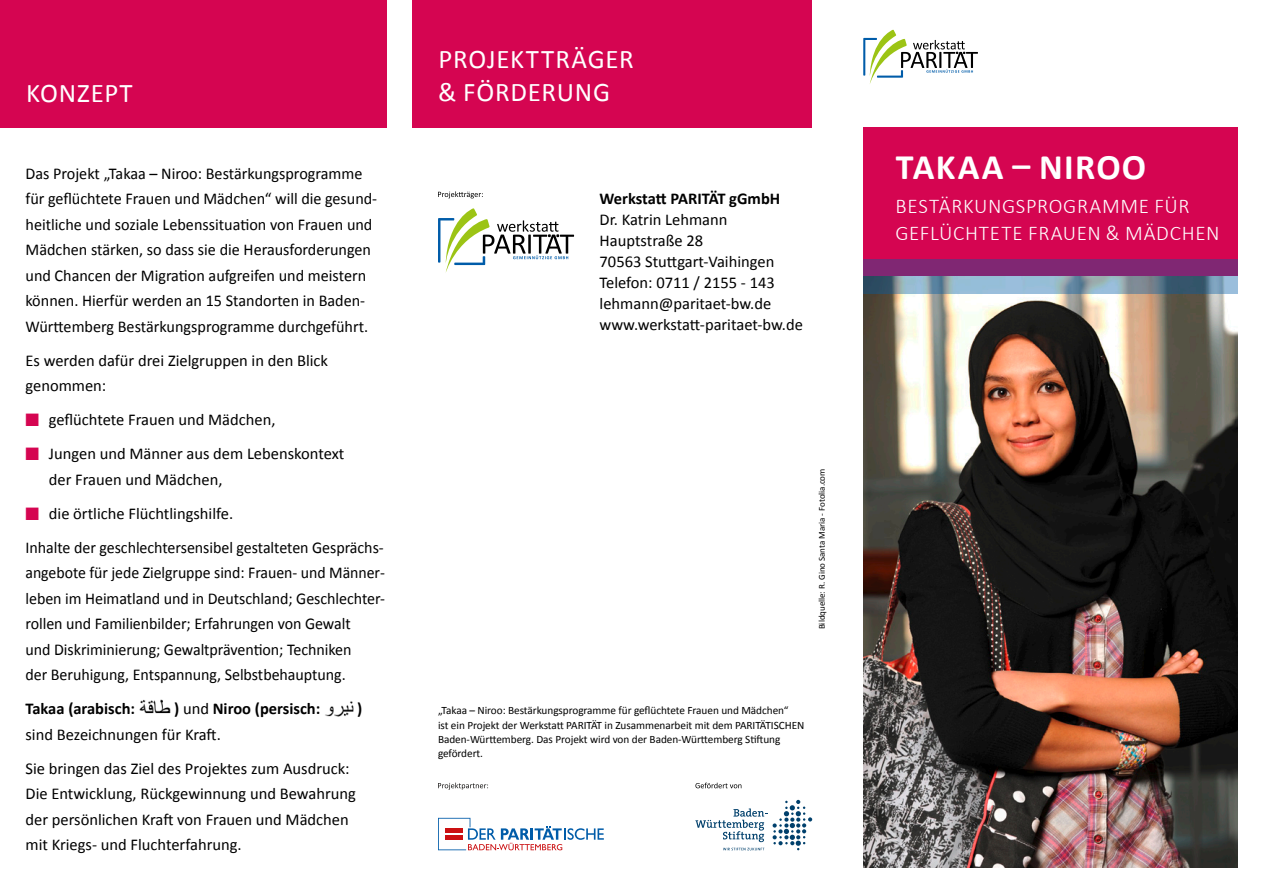
<style>
.page{position:relative;width:1263px;height:893px;background:#fff}
.page>*{position:absolute;margin:0;border:0;box-sizing:border-box;transform-origin:0 0}
.t1{font:700 36px "Calibri";letter-spacing:.035em;color:#fff}
.t2{font:27px "Calibri";letter-spacing:.03em;color:#fff}
.t3{font:300 21px/27px "Calibri";letter-spacing:.025em;color:#fff}
.t4{font:16.5px/25.5px "Calibri";color:#000}
.t5{font:16.5px/25.5px "Calibri";color:#000;scale:.96 1}
.t6{font:700 16.5px "Calibri";color:#000}
.t7{font:11.25px/14.2px "Calibri";letter-spacing:-.005em;color:#000}
.t8{font:9px "Calibri";letter-spacing:-.005em;color:#000}
.s1{color:#d50551}
.s2{font-weight:400}
</style>
<div class="page">
<div style="left:412px;top:0;width:400px;height:128px;background:#d50551"></div>
<div style="left:0;top:0;width:387px;height:128px;background:#d50551"></div>
<div style="left:863px;top:128px;width:374px;height:148px;background:#d50551"></div>
<img style="left:863px;top:293px;width:374px;height:574px">
<svg style="left:863px;top:259px;width:374px;height:34px;background:#7c5f90"></svg>
<svg style="left:438px;top:818px;width:166px;height:32px"></svg>
<svg style="left:438px;top:783px;width:50px;height:7px"></svg>
<svg style="left:695px;top:800px;width:117px;height:50px"></svg>
<svg style="left:695px;top:783px;width:46px;height:5px"></svg>
<svg style="left:863px;top:30px;width:115px;height:54px"></svg>
<svg style="left:438px;top:208px;width:136px;height:65px"></svg>
<svg style="left:438px;top:191px;width:45px;height:7px"></svg>
<img style="left:139px;top:699px;width:32px;height:15px">
<img style="left:325px;top:701px;width:29px;height:16px">
<h2 class="t2" style="left:438px;top:42px;width:197px">PROJEKTTRÄGER</h2>
<h2 class="t2" style="left:26px;top:76px;width:108px">KONZEPT</h2>
<h2 class="t2" style="left:438px;top:75px;width:174px">&amp; FÖRDERUNG</h2>
<p class="t4" style="left:26px;top:160px;width:353px">Das Projekt „Takaa – Niroo: Bestärkungsprogramme für geflüchtete Frauen und Mädchen“ will die gesund&shy;heitliche und soziale Lebenssituation von Frauen und Mädchen stärken, so dass sie die Herausforderungen und Chancen der Migration aufgreifen und meistern können. Hierfür werden an 15 Standorten in Baden-Württemberg Bestärkungsprogramme durchgeführt.</p>
<p class="t4" style="left:26px;top:347px;width:304px">Es werden dafür drei Zielgruppen in den Blick genommen:</p>
<p class="t4" style="left:26px;top:407px;width:251px"><span class="s1">■</span> geflüchtete Frauen und Mädchen,</p>
<p class="t4" style="left:49px;top:441px;width:297px;text-indent:-23px"><span class="s1">■</span> Jungen und Männer aus dem Lebenskontext der Frauen und Mädchen,</p>
<p class="t4" style="left:26px;top:496px;width:360px;line-height:34px"><span class="s1">■</span> die örtliche Flüchtlingshilfe.<br>Inhalte der geschlechtersensibel gestalteten Gesprächs-</p>
<p class="t5" style="left:26px;top:560px;width:376px">angebote für jede Zielgruppe sind: Frauen- und Männer&shy;leben im Heimatland und in Deutschland; Geschlechter&shy;rollen und Familienbilder; Erfahrungen von Gewalt<br>und Diskriminierung; Gewaltprävention; Techniken<br>der Beruhigung, Entspannung, Selbstbehauptung.</p>
<p class="t6" style="left:26px;top:698px;width:111px">Takaa (arabisch:</p>
<p class="t6" style="left:174px;top:698px;width:148px">) <span class="s2">und</span> Niroo (persisch:</p>
<p class="t6" style="left:357px;top:698px;width:7px">)</p>
<p class="t4" style="left:26px;top:717px;width:326px;line-height:34px">sind Bezeichnungen für Kraft.<br>Sie bringen das Ziel des Projektes zum Ausdruck:</p>
<p class="t4" style="left:26px;top:781px;width:332px">Die Entwicklung, Rückgewinnung und Bewahrung der persönlichen Kraft von Frauen und Mädchen mit Kriegs- und Fluchterfahrung.</p>
<p class="t6" style="left:600px;top:188px;width:182px">Werkstatt PARITÄT gGmbH</p>
<p class="t4" style="left:600px;top:209px;width:205px;line-height:21px">Dr. Katrin Lehmann<br>Hauptstraße 28<br>70563 Stuttgart-Vaihingen<br>Telefon: 0711 / 2155 - 143 lehmann@paritaet-bw.de www.werkstatt-paritaet-bw.de</p>
<p class="t8" style="left:816px;top:629px;width:162px;rotate:-90deg">Bildquelle: R. Gino Santa Maria - Fotolia.com</p>
<p class="t7" style="left:438px;top:703px;width:368px">„Takaa – Niroo: Bestärkungsprogramme für geflüchtete Frauen und Mädchen“<br>ist ein Projekt der Werkstatt PARITÄT in Zusammenarbeit mit dem PARITÄTISCHEN Baden-Württemberg. Das Projekt wird von der Baden-Württemberg Stiftung gefördert.</p>
<h1 class="t1" style="left:896px;top:144px;width:252px">TAKAA – NIROO</h1>
<p class="t3" style="left:895px;top:191px;width:325px">BESTÄRKUNGSPROGRAMME FÜR<br>GEFLÜCHTETE FRAUEN &amp; MÄDCHEN</p>
</div>
